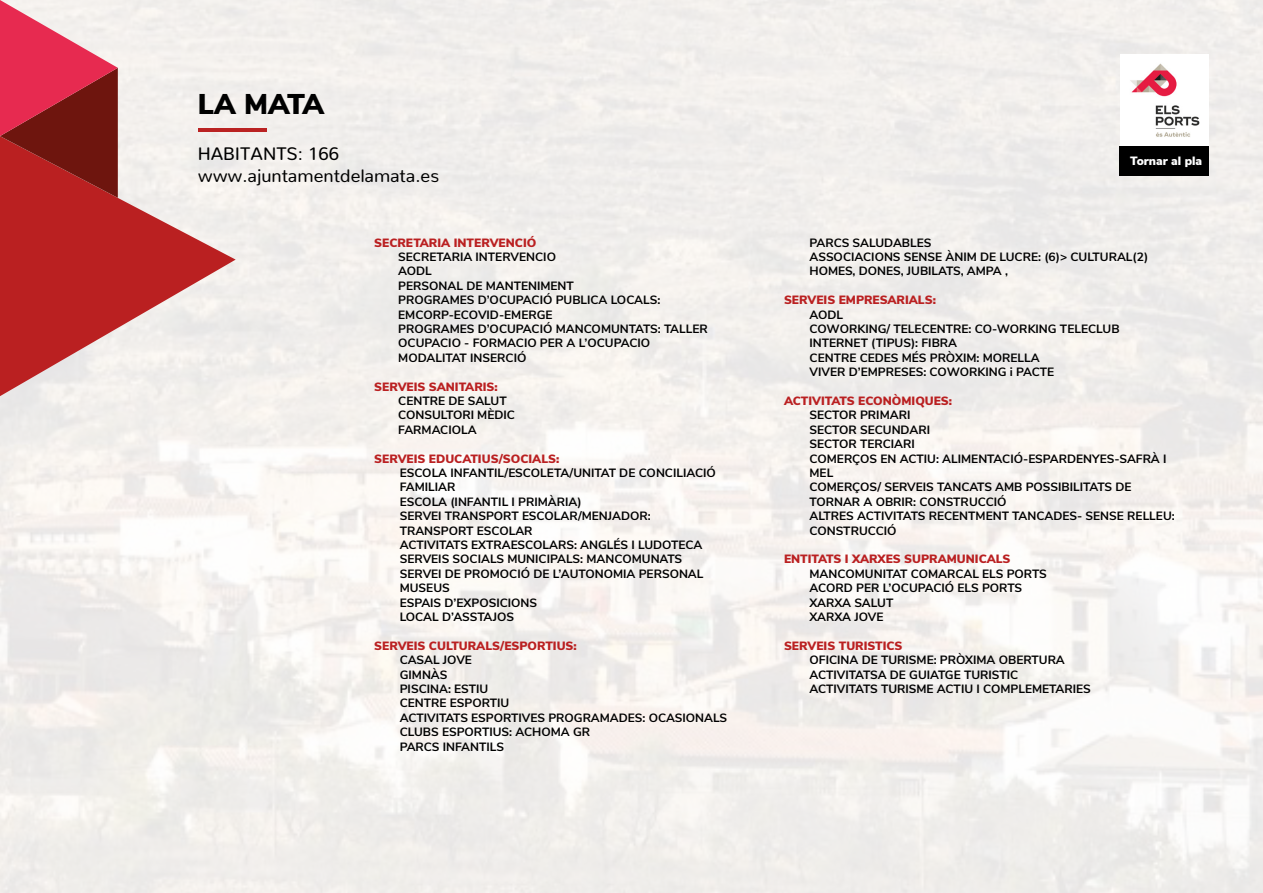
<style>
.page{position:relative;width:1263px;height:893px;background:#fff}
.page>*{position:absolute;margin:0;border:0;box-sizing:border-box;transform-origin:0 0}
.t1{font:900 28.5px "Nunito Sans";letter-spacing:-.045em;color:#000}
.t2{font:18px/21.6px "Nunito";color:#000}
.t3{font:700 12px/14.4px "Nunito Sans";color:#000}
.t4{font:900 12px "Nunito Sans";color:#ba2021}
.t5{font:900 12px "Nunito Sans";color:#fff}
</style>
<div class="page">
<img style="left:0;top:0;width:1263px;height:893px">
<svg style="left:0;top:136px;width:236px;height:260px;background:#d58786"></svg>
<svg style="left:0;top:0;width:118px;height:198px;background:#ba444e"></svg>
<hr style="left:199px;top:129px;width:68px;height:3px;background:#ba2222">
<img style="left:1120px;top:54px;width:89px;height:92px">
<div style="left:1119px;top:146px;width:90px;height:29px;background:#000"></div>
<h1 class="t1" style="left:198px;top:83px;width:128px">LA MATA</h1>
<h2 class="t2" style="left:198px;top:141px;width:243px">HABITANTS: 166 www.ajuntamentdelamata.es</h2>
<p class="t5" style="left:1130px;top:152px;width:74px">Tornar al pla</p>
<p class="t4" style="left:374px;top:234px;width:164px">SECRETARIA INTERVENCIÓ</p>
<p class="t3" style="left:398px;top:249px;width:311px">SECRETARIA INTERVENCIO<br>AODL<br>PERSONAL DE MANTENIMENT<br>PROGRAMES D’OCUPACIÓ PUBLICA LOCALS:<br>EMCORP-ECOVID-EMERGE<br>PROGRAMES D’OCUPACIÓ MANCOMUNTATS: TALLER<br>OCUPACIO - FORMACIO PER A L’OCUPACIO<br>MODALITAT INSERCIÓ</p>
<p class="t4" style="left:374px;top:378px;width:125px">SERVEIS SANITARIS:</p>
<p class="t3" style="left:398px;top:393px;width:118px">CENTRE DE SALUT<br>CONSULTORI MÈDIC<br>FARMACIOLA</p>
<p class="t4" style="left:374px;top:450px;width:187px">SERVEIS EDUCATIUS/SOCIALS:</p>
<p class="t3" style="left:400px;top:465px;width:318px">ESCOLA INFANTIL/ESCOLETA/UNITAT DE CONCILIACIÓ<br>FAMILIAR<br>ESCOLA (INFANTIL I PRIMÀRIA)<br>SERVEI TRANSPORT ESCOLAR/MENJADOR:<br>TRANSPORT ESCOLAR<br>ACTIVITATS EXTRAESCOLARS: ANGLÉS I LUDOTECA<br>SERVEIS SOCIALS MUNICIPALS: MANCOMUNATS<br>SERVEI DE PROMOCIÓ DE L’AUTONOMIA PERSONAL<br>MUSEUS<br>ESPAIS D’EXPOSICIONS<br>LOCAL D’ASSTAJOS</p>
<p class="t4" style="left:374px;top:637px;width:204px">SERVEIS CULTURALS/ESPORTIUS:</p>
<p class="t3" style="left:400px;top:652px;width:329px">CASAL JOVE<br>GIMNÀS<br>PISCINA: ESTIU<br>CENTRE ESPORTIU<br>ACTIVITATS ESPORTIVES PROGRAMADES: OCASIONALS<br>CLUBS ESPORTIUS: ACHOMA GR<br>PARCS INFANTILS</p>
<p class="t3" style="left:809px;top:234px;width:340px">PARCS SALUDABLES<br>ASSOCIACIONS SENSE ÀNIM DE LUCRE: (6)&gt; CULTURAL(2)<br>HOMES, DONES, JUBILATS, AMPA ,</p>
<p class="t4" style="left:784px;top:291px;width:153px">SERVEIS EMPRESARIALS:</p>
<p class="t3" style="left:809px;top:306px;width:311px">AODL<br>COWORKING/ TELECENTRE: CO-WORKING TELECLUB<br>INTERNET (TIPUS): FIBRA<br>CENTRE CEDES MÉS PRÒXIM: MORELLA<br>VIVER D’EMPRESES: COWORKING i PACTE</p>
<p class="t4" style="left:784px;top:392px;width:170px">ACTIVITATS ECONÒMIQUES:</p>
<p class="t3" style="left:809px;top:407px;width:367px">SECTOR PRIMARI<br>SECTOR SECUNDARI<br>SECTOR TERCIARI<br>COMERÇOS EN ACTIU: ALIMENTACIÓ-ESPARDENYES-SAFRÀ I<br>MEL<br>COMERÇOS/ SERVEIS TANCATS AMB POSSIBILITATS DE<br>TORNAR A OBRIR: CONSTRUCCIÓ<br>ALTRES ACTIVITATS RECENTMENT TANCADES- SENSE RELLEU:<br>CONSTRUCCIÓ</p>
<p class="t4" style="left:784px;top:550px;width:228px">ENTITATS I XARXES SUPRAMUNICALS</p>
<p class="t3" style="left:809px;top:566px;width:239px">MANCOMUNITAT COMARCAL ELS PORTS<br>ACORD PER L’OCUPACIÓ ELS PORTS<br>XARXA SALUT<br>XARXA JOVE</p>
<p class="t4" style="left:784px;top:637px;width:120px">SERVEIS TURISTICS</p>
<p class="t3" style="left:809px;top:652px;width:283px">OFICINA DE TURISME: PRÒXIMA OBERTURA<br>ACTIVITATSA DE GUIATGE TURISTIC<br>ACTIVITATS TURISME ACTIU I COMPLEMETARIES</p>
</div>
